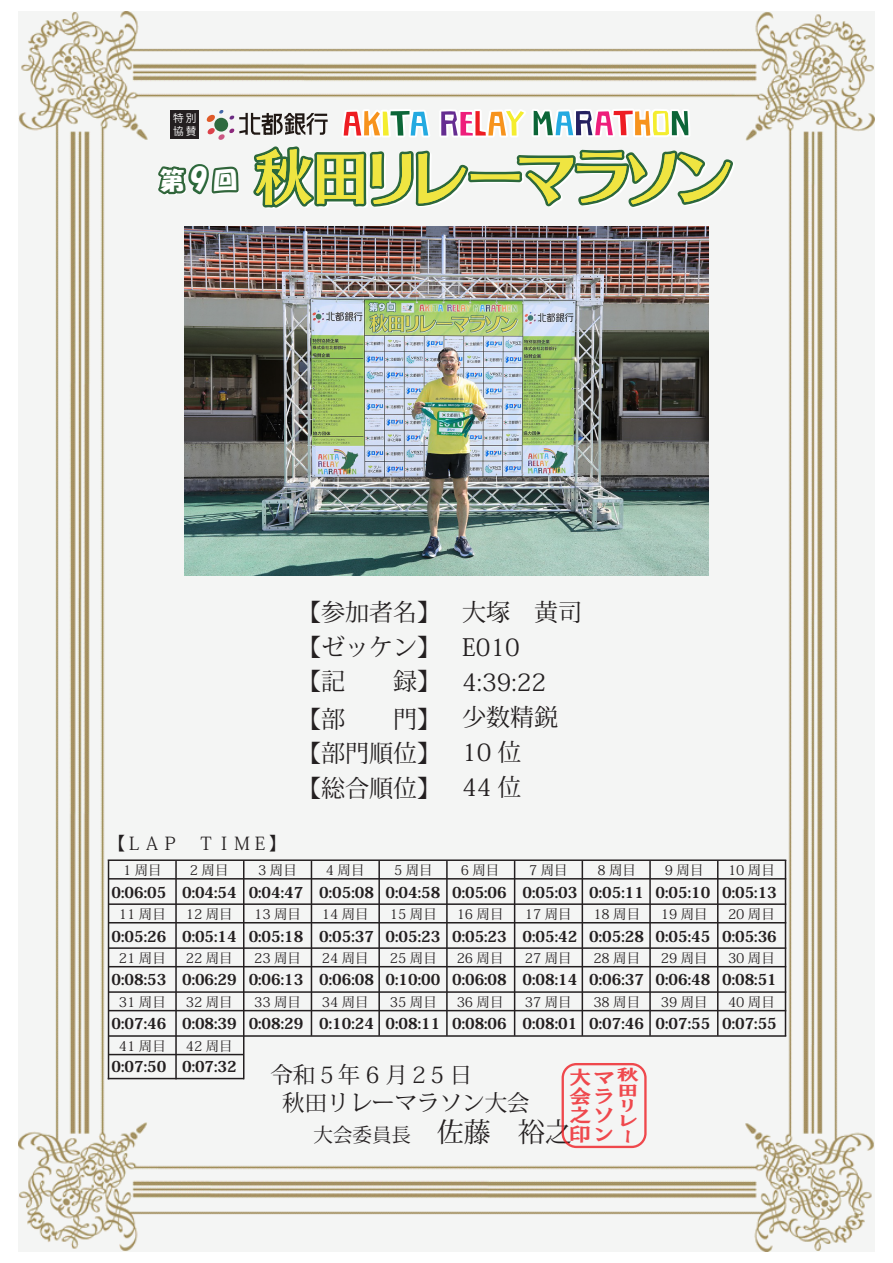
<style>
.page{position:relative;width:893px;height:1263px;background:#fff}
.page>*{position:absolute;margin:0;border:0;box-sizing:border-box;transform-origin:0 0}
.t1{font:24.6px "HGP Soei Kakupoptai";color:#fff}
.t2{font:24px/35.1px "Koz Min Pro";color:#231f20;text-align:justify}
.t3{font:22.5px/27.8px "Koz Min Pro";color:#231f20}
.t4{font:19.5px "Koz Min Pro";color:#231f20}
.t5{font:19.2px/19.2px "HGS Soei Presence EB";color:#ee1d23;text-align:justify;scale:1.16 1}
.t6{font:18px "Koz Min Pro";color:#231f20}
.t7{font:15.45px/15.5px "HGS Soei Presence EB";color:#ee1d23;scale:1.45 1}
.t8{font:800 15px "Koz Min Pro";color:#231f20}
.t9{font:13.5px "Koz Min Pro";color:#231f20}
.t10{font:10.65px/12.5px "Koz Go Pro";color:#fff}
.s1{font-size:27.6px}
.s2{font-family:"Koz Go Pro"}
.s3{font-size:27px}
.s4{font-family:"HGS Soei Presence EB";font-size:19.2px;color:#ee1d23}
</style>
<div class="page">
<img style="left:19px;top:12px;width:855px;height:1239px">
<svg style="left:154px;top:11px;width:583px;height:391px"></svg>
<div style="left:562px;top:1063px;width:85px;height:85px;border:2px solid #ee1d23;border-radius:14px"></div>
<hr style="left:175px;top:861px;width:2px;height:218px;background:#231f20">
<hr style="left:108px;top:861px;width:1px;height:218px;background:#231f20">
<hr style="left:243px;top:861px;width:1px;height:218px;background:#231f20">
<hr style="left:311px;top:861px;width:1px;height:175px;background:#231f20">
<hr style="left:378px;top:861px;width:2px;height:175px;background:#231f20">
<hr style="left:446px;top:861px;width:2px;height:175px;background:#231f20">
<hr style="left:514px;top:861px;width:1px;height:175px;background:#231f20">
<hr style="left:582px;top:861px;width:1px;height:175px;background:#231f20">
<hr style="left:649px;top:861px;width:2px;height:175px;background:#231f20">
<hr style="left:717px;top:861px;width:1px;height:175px;background:#231f20">
<hr style="left:108px;top:878px;width:678px;height:1px;background:#231f20">
<hr style="left:108px;top:922px;width:678px;height:1px;background:#231f20">
<hr style="left:108px;top:966px;width:678px;height:1px;background:#231f20">
<hr style="left:108px;top:1010px;width:678px;height:1px;background:#231f20">
<hr style="left:108px;top:1054px;width:136px;height:1px;background:#231f20">
<hr style="left:108px;top:1035px;width:678px;height:2px;background:#231f20">
<hr style="left:108px;top:991px;width:678px;height:2px;background:#231f20">
<hr style="left:108px;top:947px;width:678px;height:2px;background:#231f20">
<hr style="left:108px;top:903px;width:678px;height:2px;background:#231f20">
<hr style="left:108px;top:859px;width:678px;height:2px;background:#231f20">
<hr style="left:108px;top:1078px;width:136px;height:1px;background:#231f20">
<hr style="left:785px;top:860px;width:1px;height:176px;background:#231f20">
<img style="left:185px;top:227px;width:524px;height:349px">
<p class="t10" style="left:173px;top:112px;width:25px">特別協賛</p>
<h1 class="t1" style="left:161px;top:169px;width:79px">第<span class="s1">9</span>回</h1>
<p class="t6" style="left:107px;top:831px;width:182px"><span class="s2">【</span>ＬＡＰ　ＴＩＭＥ<span class="s2">】</span></p>
<h2 class="t2" style="left:297px;top:594px;width:145px;line-height:34.5px">【参加者名】【ゼッケン】【記　　録】</h2>
<h2 class="t2" style="left:297px;top:701px;width:145px;line-height:34.5px">【部　　門】【部門順位】【総合順位】</h2>
<h2 class="t2" style="left:462px;top:593px;width:121px;text-align:left">大塚　黄司<br>E010<br>4:39:22<br>少数精鋭<br>10 位<br>44 位</h2>
<p class="t9" style="left:123px;top:861px;width:40px">1 周目</p>
<p class="t9" style="left:190px;top:861px;width:40px">2 周目</p>
<p class="t9" style="left:258px;top:861px;width:40px">3 周目</p>
<p class="t9" style="left:326px;top:861px;width:40px">4 周目</p>
<p class="t9" style="left:394px;top:861px;width:40px">5 周目</p>
<p class="t9" style="left:461px;top:861px;width:40px">6 周目</p>
<p class="t9" style="left:529px;top:861px;width:40px">7 周目</p>
<p class="t9" style="left:597px;top:861px;width:40px">8 周目</p>
<p class="t9" style="left:665px;top:861px;width:40px">9 周目</p>
<p class="t9" style="left:728px;top:861px;width:48px">10 周目</p>
<p class="t9" style="left:119px;top:904px;width:48px">11 周目</p>
<p class="t9" style="left:186px;top:904px;width:48px">12 周目</p>
<p class="t9" style="left:254px;top:904px;width:48px">13 周目</p>
<p class="t9" style="left:322px;top:904px;width:48px">14 周目</p>
<p class="t9" style="left:390px;top:904px;width:48px">15 周目</p>
<p class="t9" style="left:457px;top:904px;width:48px">16 周目</p>
<p class="t9" style="left:525px;top:904px;width:48px">17 周目</p>
<p class="t9" style="left:593px;top:904px;width:48px">18 周目</p>
<p class="t9" style="left:661px;top:904px;width:48px">19 周目</p>
<p class="t9" style="left:728px;top:904px;width:48px">20 周目</p>
<p class="t9" style="left:119px;top:948px;width:48px">21 周目</p>
<p class="t9" style="left:186px;top:948px;width:48px">22 周目</p>
<p class="t9" style="left:254px;top:948px;width:48px">23 周目</p>
<p class="t9" style="left:322px;top:948px;width:48px">24 周目</p>
<p class="t9" style="left:390px;top:948px;width:48px">25 周目</p>
<p class="t9" style="left:457px;top:948px;width:48px">26 周目</p>
<p class="t9" style="left:525px;top:948px;width:48px">27 周目</p>
<p class="t9" style="left:593px;top:948px;width:48px">28 周目</p>
<p class="t9" style="left:661px;top:948px;width:48px">29 周目</p>
<p class="t9" style="left:728px;top:948px;width:48px">30 周目</p>
<p class="t9" style="left:119px;top:992px;width:48px">31 周目</p>
<p class="t9" style="left:186px;top:992px;width:48px">32 周目</p>
<p class="t9" style="left:254px;top:992px;width:48px">33 周目</p>
<p class="t9" style="left:322px;top:992px;width:48px">34 周目</p>
<p class="t9" style="left:390px;top:992px;width:48px">35 周目</p>
<p class="t9" style="left:457px;top:992px;width:48px">36 周目</p>
<p class="t9" style="left:525px;top:992px;width:48px">37 周目</p>
<p class="t9" style="left:593px;top:992px;width:48px">38 周目</p>
<p class="t9" style="left:661px;top:992px;width:48px">39 周目</p>
<p class="t9" style="left:728px;top:992px;width:48px">40 周目</p>
<p class="t9" style="left:119px;top:1036px;width:48px">41 周目</p>
<p class="t9" style="left:186px;top:1036px;width:48px">42 周目</p>
<p class="t8" style="left:112px;top:881px;width:667px">0:06:05 0:04:54 0:04:47 0:05:08 0:04:58 0:05:06 0:05:03 0:05:11 0:05:10 0:05:13</p>
<p class="t8" style="left:112px;top:925px;width:667px">0:05:26 0:05:14 0:05:18 0:05:37 0:05:23 0:05:23 0:05:42 0:05:28 0:05:45 0:05:36</p>
<p class="t8" style="left:112px;top:968px;width:667px">0:08:53 0:06:29 0:06:13 0:06:08 0:10:00 0:06:08 0:08:14 0:06:37 0:06:48 0:08:51</p>
<p class="t8" style="left:112px;top:1012px;width:667px">0:07:46 0:08:39 0:08:29 0:10:24 0:08:11 0:08:06 0:08:01 0:07:46 0:07:55 0:07:55</p>
<p class="t8" style="left:112px;top:1055px;width:127px">0:07:50 0:07:32</p>
<h3 class="t3" style="left:282px;top:1060px;width:249px;text-indent:-12px">令和５年 6 月２5 日<br>秋田リレーマラソン大会</h3>
<h3 class="t4" style="left:313px;top:1121px;width:301px">大会委員長 <span class="s3">佐藤　裕之</span><span class="s4">印ン</span></h3>
<p class="t5" style="left:569px;top:1067px;width:40px">大マ会ラ之ソ</p>
<p class="t7" style="left:617px;top:1067px;width:16px">秋田リレー</p>
</div>
